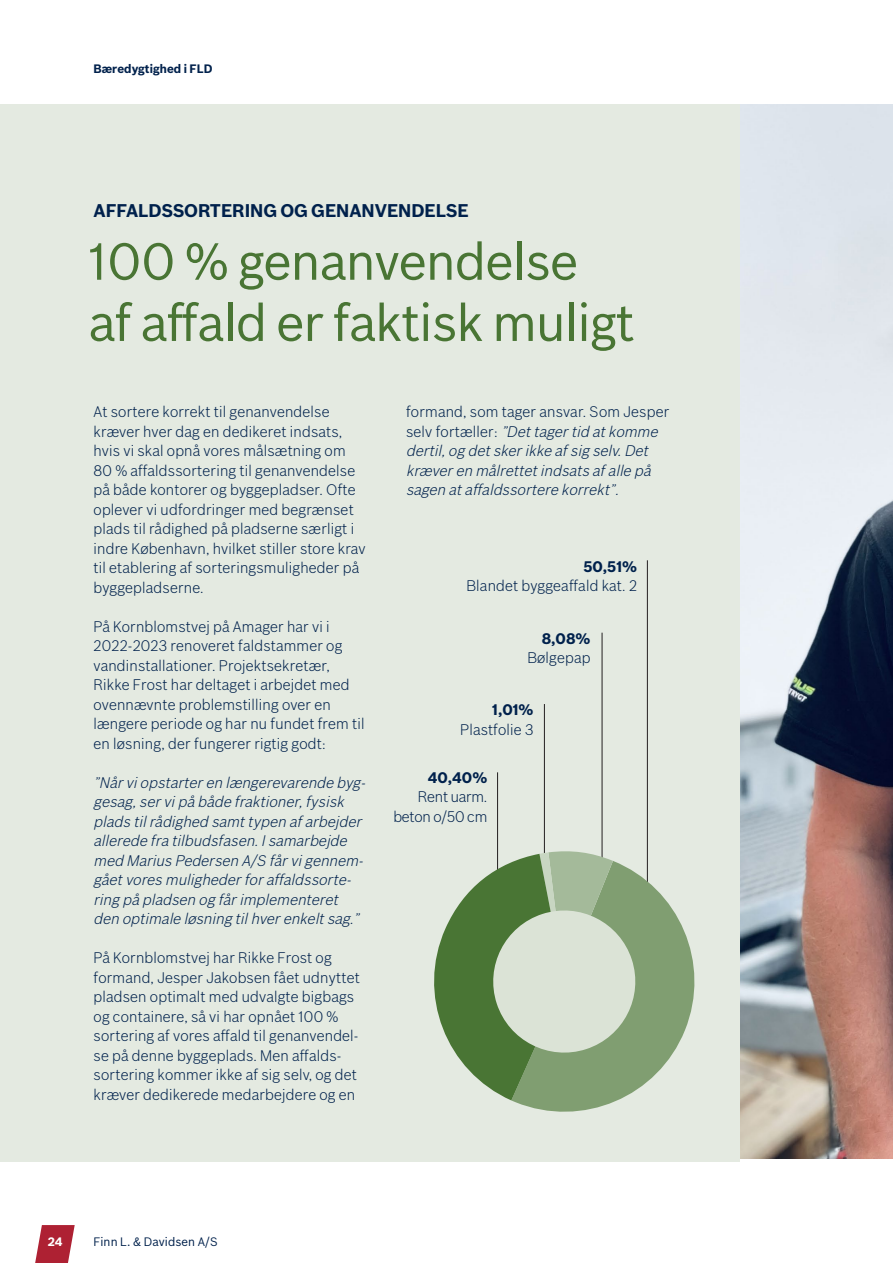
<style>
.page{position:relative;width:893px;height:1263px;background:#fff}
.page>*{position:absolute;margin:0;border:0;box-sizing:border-box;transform-origin:0 0}
.t1{font:51px/61.2px "Bosch";letter-spacing:-.01em;color:#497534}
.t2{font:700 18px "Bosch";color:#00214c}
.t3{font:300 15px/19.5px "Bosch";letter-spacing:.015em;color:#00214c}
.t4{font:italic 300 15px/19.5px "Bosch";color:#00214c}
.t5{font:700 15px "Bosch";color:#00214c}
.t6{font:300 15px/19.5px "Bosch";letter-spacing:-.01em;color:#00214c;text-align:right}
.t7{font:12px "Bosch";letter-spacing:.01em;color:#00214c}
.t8{font:700 12px "Bosch";letter-spacing:.01em;color:#00214c}
.t9{font:700 12px "Bosch";color:#fff}
.s1{font-style:normal}
</style>
<div class="page">
<img style="left:740px;top:104px;width:153px;height:1055px">
<div style="left:0;top:104px;width:740px;height:1057px;background:#e4eae1"></div>
<hr style="left:544px;top:704px;width:1px;height:152px;background:#231f20">
<hr style="left:647px;top:560px;width:1px;height:330px;background:#231f20">
<hr style="left:602px;top:633px;width:1px;height:229px;background:#231f20">
<hr style="left:497px;top:772px;width:1px;height:101px;background:#231f20">
<svg style="left:511px;top:861px;width:184px;height:251px;fill:#809e71"></svg>
<svg style="left:434px;top:849px;width:210px;height:251px"></svg>
<svg style="left:35px;top:1225px;width:40px;height:38px"></svg>
<p class="t8" style="left:94px;top:61px;width:120px">Bæredygtighed i FLD</p>
<p class="t2" style="left:94px;top:199px;width:377px">AFFALDSSORTERING OG GENANVENDELSE</p>
<h1 class="t1" style="left:89px;top:230px;width:547px">100 % genanvendelse<br>af affald er faktisk muligt</h1>
<p class="t3" style="left:94px;top:402px;width:274px">At sortere korrekt til genanvendelse kræver hver dag en dedikeret indsats, hvis vi skal opnå vores målsætning om 80 % affaldssortering til genanvendelse på både kontorer og byggepladser. Ofte oplever vi udfordringer med begrænset plads til rådighed på pladserne særligt i indre København, hvilket stiller store krav til etablering af sorteringsmuligheder på byggepladserne.</p>
<p class="t3" style="left:94px;top:616px;width:272px">På Kornblomstvej på Amager har vi i 2022-2023 renoveret faldstammer og vandinstallationer. Projektsekretær, Rikke Frost har deltaget i arbejdet med ovennævnte problemstilling over en længere periode og har nu fundet frem til en løsning, der fungerer rigtig godt:</p>
<p class="t4" style="left:94px;top:772px;width:277px">”Nårviopstarteren længerevarende byg&shy;gesag,servipå både fraktioner,fysisk plads tilrådighed samttypen afarbejder allerede fra tilbudsfasen.Isamarbejde med Marius Pedersen A/S fårvigennem&shy;gåetvores mulighederforaffaldssorte&shy;ring på pladsen og fårimplementeret den optimale løsning tilhverenkeltsag.”</p>
<p class="t3" style="left:94px;top:948px;width:268px">På Kornblomstvej har Rikke Frost og formand, Jesper Jakobsen fået udnyttet pladsen optimalt med udvalgte bigbags og containere, så vi har opnået 100 % sortering af vores affald til genanvendel&shy;se på denne byggeplads. Men affalds&shy;sortering kommer ikke af sig selv, og det kræver dedikerede medarbejdere og en</p>
<p class="t4" style="left:406px;top:402px;width:265px"><span class="s1">formand, som tager ansvar. Som Jesper s e l v fo rt æ l l e r :</span> ”Dettagertid atkomme dertil,og detskerikke afsig selv.Det kræveren målrettetindsats afalle på sagen ataffaldssortere korrekt”.</p>
<p class="t5" style="left:583px;top:557px;width:55px">50,51%</p>
<p class="t3" style="left:467px;top:576px;width:172px">Blandet byggeaffald kat. 2</p>
<p class="t5" style="left:542px;top:629px;width:50px">8,08%</p>
<p class="t3" style="left:527px;top:648px;width:65px">Bølgepap</p>
<p class="t5" style="left:492px;top:701px;width:43px">1,01%</p>
<p class="t3" style="left:460px;top:719px;width:75px">Plastfolie 3</p>
<p class="t5" style="left:428px;top:768px;width:61px">40,40%</p>
<p class="t6" style="left:393px;top:787px;width:95px">Rent uarm. beton o/50 cm</p>
<p class="t9" style="left:48px;top:1234px;width:16px">24</p>
<p class="t7" style="left:94px;top:1234px;width:126px">Finn L. &amp; Davidsen A/S</p>
</div>
